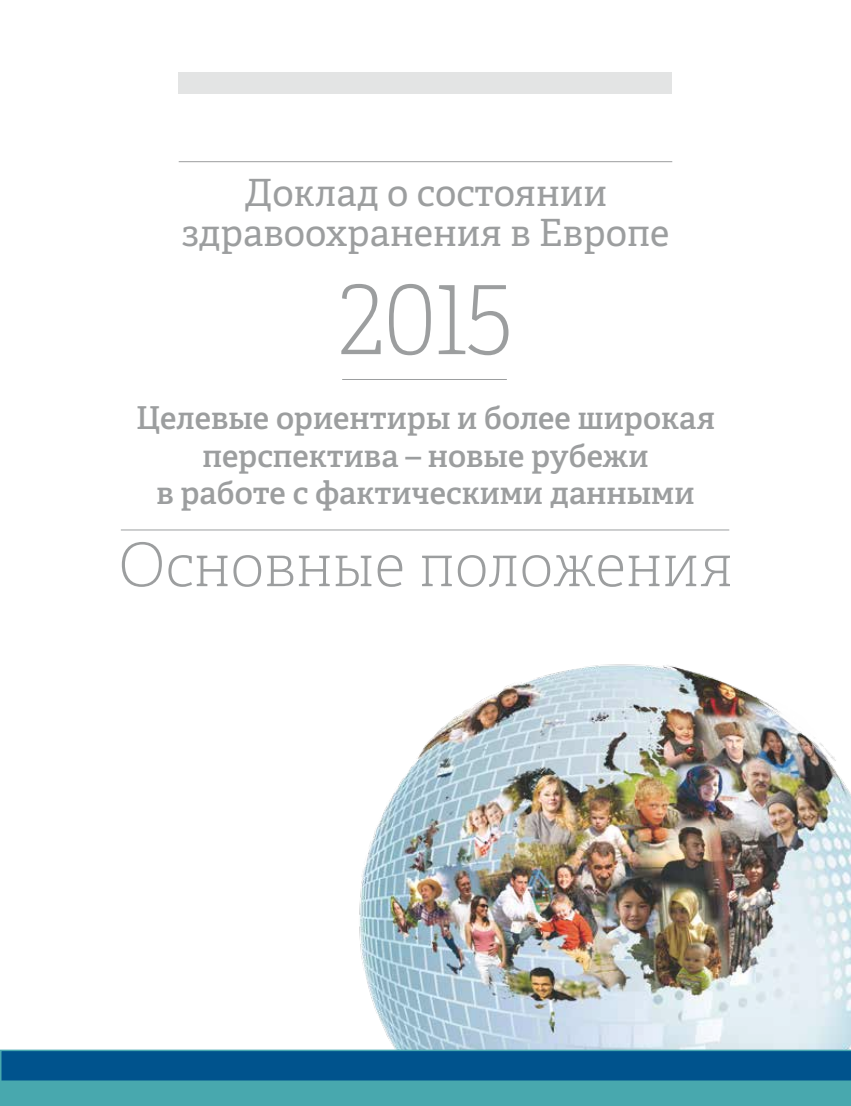
<style>
.page{position:relative;width:851px;height:1106px;background:#fff}
.page>*{position:absolute;margin:0;border:0;box-sizing:border-box;transform-origin:0 0}
.t1{font:100 95.25px "Adelle CYR";color:#9c9e9f}
.t2{font:100 60px "Adelle CYR";color:#9c9e9f}
.t3{font:37.5px/40.5px "Adelle CYR";color:#9c9e9f;text-align:center}
.t4{font:600 31.5px/37.8px "Adelle CYR";color:#9c9e9f;text-align:center}
</style>
<div class="page">
<div style="left:179px;top:72px;width:493px;height:21px;background:#e3e4e4"></div>
<img style="left:359px;top:664px;width:491px;height:385px">
<svg style="left:0;top:1049px;width:850px;height:31px;background:#085a90"></svg>
<div style="left:0;top:1080px;width:850px;height:26px;background:#48a8ae"></div>
<hr style="left:179px;top:161px;width:493px;height:1px;background:#9c9e9f">
<hr style="left:121px;top:529px;width:608px;height:1px;background:#9c9e9f">
<hr style="left:342px;top:379px;width:165px;height:1px;background:#9c9e9f">
<p class="t3" style="left:182px;top:171px;width:489px">Доклад о состоянии здравоохранения в Европе</p>
<h1 class="t1" style="left:338px;top:255px;width:176px">2015</h1>
<p class="t4" style="left:136px;top:397px;width:580px">Целевые ориентиры и более широкая перспектива – новые рубежи<br>в работе с фактическими данными</p>
<h2 class="t2" style="left:118px;top:523px;width:616px">Основные положения</h2>
</div>
